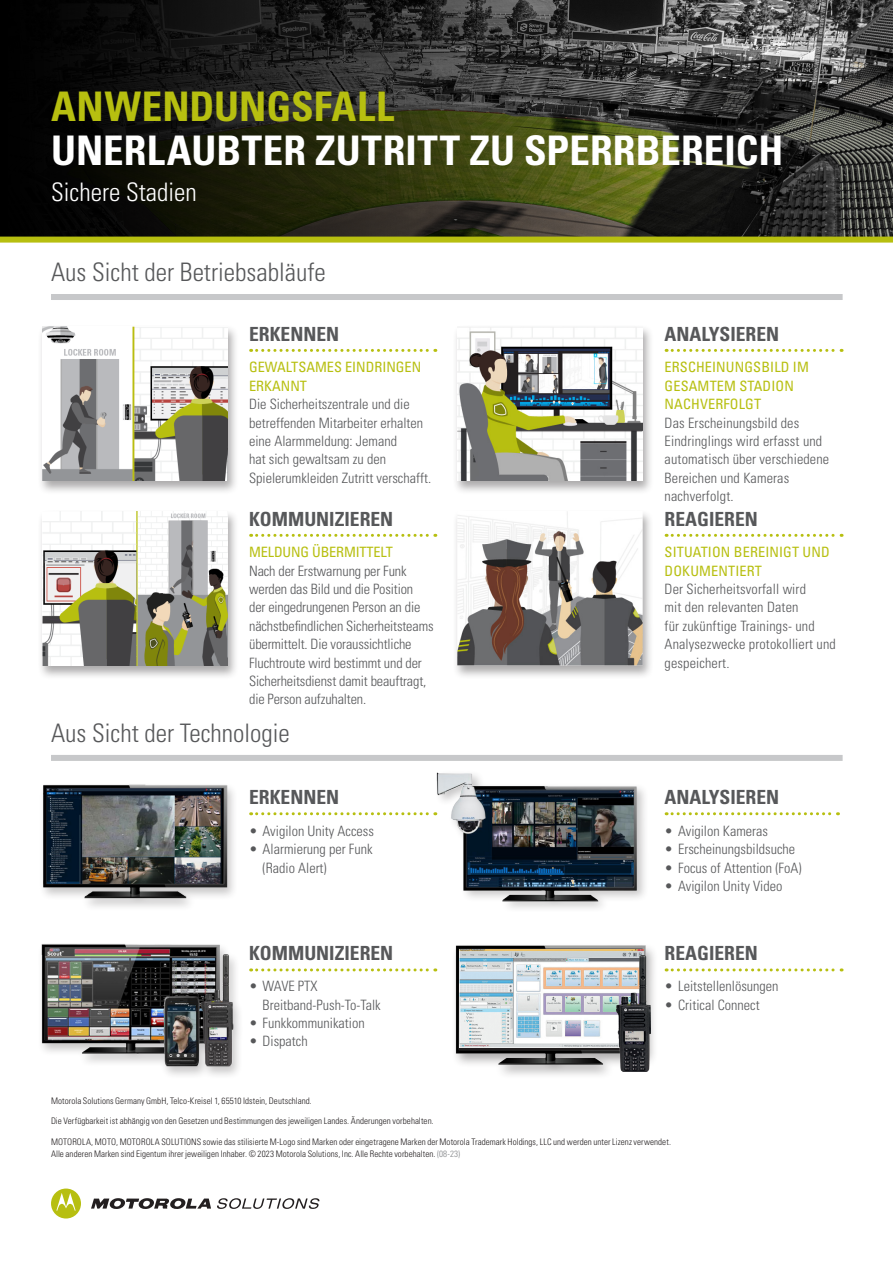
<style>
.page{position:relative;width:893px;height:1263px;background:#fff}
.page>*{position:absolute;margin:0;border:0;box-sizing:border-box;transform-origin:0 0}
.Body_Text{font:700 condensed 40.8px "Univers LT Std";letter-spacing:.005em;color:#fff}
.Body_Text-2{font:700 condensed 40.8px "Univers LT Std";color:#b7bf10}
.t1{font:300 condensed 25.5px "Univers LT Std";color:#57585a}
.t2{font:300 condensed 25.5px "Univers LT Std";color:#fff}
.t3{font:700 condensed 19.5px "Univers LT Std";color:#57585a}
.t4{font:300 condensed 14.25px/18.3px "Univers LT Std";color:#57585a}
.t5{font:condensed 14.25px/18.3px "Univers LT Std";letter-spacing:.01em;color:#b7bf10}
.t6{font:condensed 14.25px "Univers LT Std";letter-spacing:-.01em;color:#b7bf10}
.t7{font:300 condensed 9px "Univers";letter-spacing:.005em;color:#231f20}
.s1{color:#808285}
</style>
<div class="page">
<img style="left:758px;top:0;width:135px;height:237px">
<svg style="left:0;top:0;width:758px;height:237px;background:#292a1d"></svg>
<div style="left:0;top:237px;width:893px;height:6px;background:#b7bf10"></div>
<div style="left:38px;top:324px;width:202px;height:171px;background:#231f20;opacity:.38"></div>
<img style="left:42px;top:326px;width:186px;height:155px">
<div style="left:39px;top:782px;width:199px;height:129px;background:#231f20;opacity:.25"></div>
<img style="left:41px;top:784px;width:188px;height:120px">
<div style="left:38px;top:509px;width:202px;height:171px;background:#231f20;opacity:.38"></div>
<img style="left:42px;top:511px;width:186px;height:155px">
<div style="left:38px;top:942px;width:206px;height:138px;background:#231f20;opacity:.25"></div>
<img style="left:41px;top:943px;width:198px;height:128px">
<div style="left:453px;top:324px;width:202px;height:171px;background:#231f20;opacity:.38"></div>
<img style="left:457px;top:326px;width:186px;height:155px">
<div style="left:453px;top:509px;width:201px;height:171px;background:#231f20;opacity:.38"></div>
<img style="left:457px;top:511px;width:186px;height:155px">
<svg style="left:251px;top:349px;width:185px;height:3px"></svg>
<svg style="left:251px;top:812px;width:183px;height:3px"></svg>
<svg style="left:251px;top:534px;width:185px;height:3px"></svg>
<svg style="left:251px;top:968px;width:185px;height:3px"></svg>
<svg style="left:666px;top:349px;width:176px;height:3px"></svg>
<svg style="left:666px;top:812px;width:172px;height:3px"></svg>
<svg style="left:666px;top:534px;width:176px;height:3px"></svg>
<svg style="left:666px;top:968px;width:176px;height:3px"></svg>
<div style="left:434px;top:770px;width:215px;height:143px;background:#231f20;opacity:.25"></div>
<img style="left:436px;top:770px;width:207px;height:134px">
<div style="left:51px;top:755px;width:792px;height:6px;background:#c7c8ca"></div>
<div style="left:51px;top:294px;width:792px;height:6px;background:#c7c8ca"></div>
<svg style="left:91px;top:1198px;width:120px;height:11px"></svg>
<svg style="left:51px;top:1188px;width:30px;height:30px"></svg>
<svg style="left:217px;top:1198px;width:102px;height:11px"></svg>
<div style="left:451px;top:942px;width:207px;height:137px;background:#231f20;opacity:.38"></div>
<img style="left:451px;top:942px;width:206px;height:127px">
<img style="left:460px;top:949px;width:183px;height:98px">
<img style="left:616px;top:956px;width:34px;height:116px">
<p class="Body_Text-2" style="left:51px;top:81px;width:345px">ANWENDUNGSFALL</p>
<p class="Body_Text" style="left:51px;top:125px;width:734px">UNERLAUBTER ZUTRITT ZU SPERRBEREICH</p>
<p class="t2" style="left:51px;top:176px;width:147px">Sichere Stadien</p>
<p class="t1" style="left:51px;top:257px;width:276px">Aus Sicht der Betriebsabläufe</p>
<p class="t3" style="left:249px;top:322px;width:91px">ERKENNEN</p>
<p class="t3" style="left:665px;top:322px;width:116px">ANALYSIEREN</p>
<p class="t5" style="left:249px;top:358px;width:174px">GEWALTSAMES EINDRINGEN<br>ERKANNT</p>
<p class="t4" style="left:249px;top:395px;width:184px">Die Sicherheitszentrale und die betreffenden Mitarbeiter erhalten eine Alarmmeldung: Jemand<br>hat sich gewaltsam zu den<br>Spielerumkleiden Zutritt verschafft.</p>
<p class="t5" style="left:665px;top:358px;width:146px">ERSCHEINUNGSBILD IM<br>GESAMTEM STADION<br>NACHVERFOLGT</p>
<p class="t4" style="left:665px;top:413px;width:166px">Das Erscheinungsbild des<br>Eindringlings wird erfasst und automatisch über verschiedene<br>Bereichen und Kameras nachverfolgt.</p>
<p class="t3" style="left:249px;top:507px;width:146px">KOMMUNIZIEREN</p>
<p class="t3" style="left:665px;top:507px;width:95px">REAGIEREN</p>
<p class="t6" style="left:249px;top:543px;width:145px">MELDUNG ÜBERMITTELT</p>
<p class="t4" style="left:249px;top:562px;width:186px">Nach der Erstwarnung per Funk werden das Bild und die Position<br>der eingedrungenen Person an die nächstbefindlichen Sicherheitsteams übermittelt. Die voraussichtliche Fluchtroute wird bestimmt und der Sicherheitsdienst damit beauftragt, die Person aufzuhalten.</p>
<p class="t5" style="left:665px;top:543px;width:167px">SITUATION BEREINIGT UND<br>DOKUMENTIERT</p>
<p class="t4" style="left:665px;top:580px;width:173px">Der Sicherheitsvorfall wird<br>mit den relevanten Daten<br>für zukünftige Trainings- und<br>Analysezwecke protokolliert und gespeichert.</p>
<p class="t1" style="left:51px;top:718px;width:240px">Aus Sicht der Technologie</p>
<p class="t3" style="left:249px;top:785px;width:91px">ERKENNEN</p>
<p class="t3" style="left:665px;top:785px;width:116px">ANALYSIEREN</p>
<p class="t4" style="left:249px;top:822px;width:126px">• Avigilon Unity Access</p>
<p class="t4" style="left:263px;top:840px;width:111px;text-indent:-14px">• Alarmierung per Funk (Radio Alert)</p>
<p class="t4" style="left:665px;top:822px;width:105px">• Avigilon Kameras</p>
<p class="t4" style="left:665px;top:840px;width:132px">• Erscheinungsbildsuche</p>
<p class="t4" style="left:665px;top:858px;width:138px">• Focus of Attention (FoA)</p>
<p class="t4" style="left:665px;top:877px;width:119px">• Avigilon Unity Video</p>
<p class="t3" style="left:249px;top:941px;width:146px">KOMMUNIZIEREN</p>
<p class="t3" style="left:665px;top:941px;width:95px">REAGIEREN</p>
<p class="t4" style="left:263px;top:977px;width:120px;text-indent:-14px">• WAVE PTX<br>Breitband-Push-To-Talk</p>
<p class="t4" style="left:249px;top:1014px;width:117px">• Funkkommunikation</p>
<p class="t4" style="left:249px;top:1032px;width:60px">• Dispatch</p>
<p class="t4" style="left:665px;top:977px;width:115px">• Leitstellenlösungen</p>
<p class="t4" style="left:665px;top:995px;width:97px">• Critical Connect</p>
<p class="t7" style="left:51px;top:1095px;width:262px">Motorola Solutions Germany GmbH, Telco-Kreisel 1, 65510 Idstein, Deutschland.</p>
<p class="t7" style="left:51px;top:1116px;width:384px">Die Verfügbarkeit ist abhängig von den Gesetzen und Bestimmungen des jeweiligen Landes. Änderungen vorbehalten.</p>
<p class="t7" style="left:51px;top:1136px;width:621px">MOTOROLA, MOTO, MOTOROLA SOLUTIONS sowie das stilisierte M-Logo sind Marken oder eingetragene Marken der Motorola Trademark Holdings, LLC und werden unter Lizenz verwendet.</p>
<p class="t7" style="left:51px;top:1149px;width:411px">Alle anderen Marken sind Eigentum ihrer jeweiligen Inhaber. © 2023 Motorola Solutions, Inc. Alle Rechte vorbehalten. <span class="s1">(08-23)</span></p>
</div>
